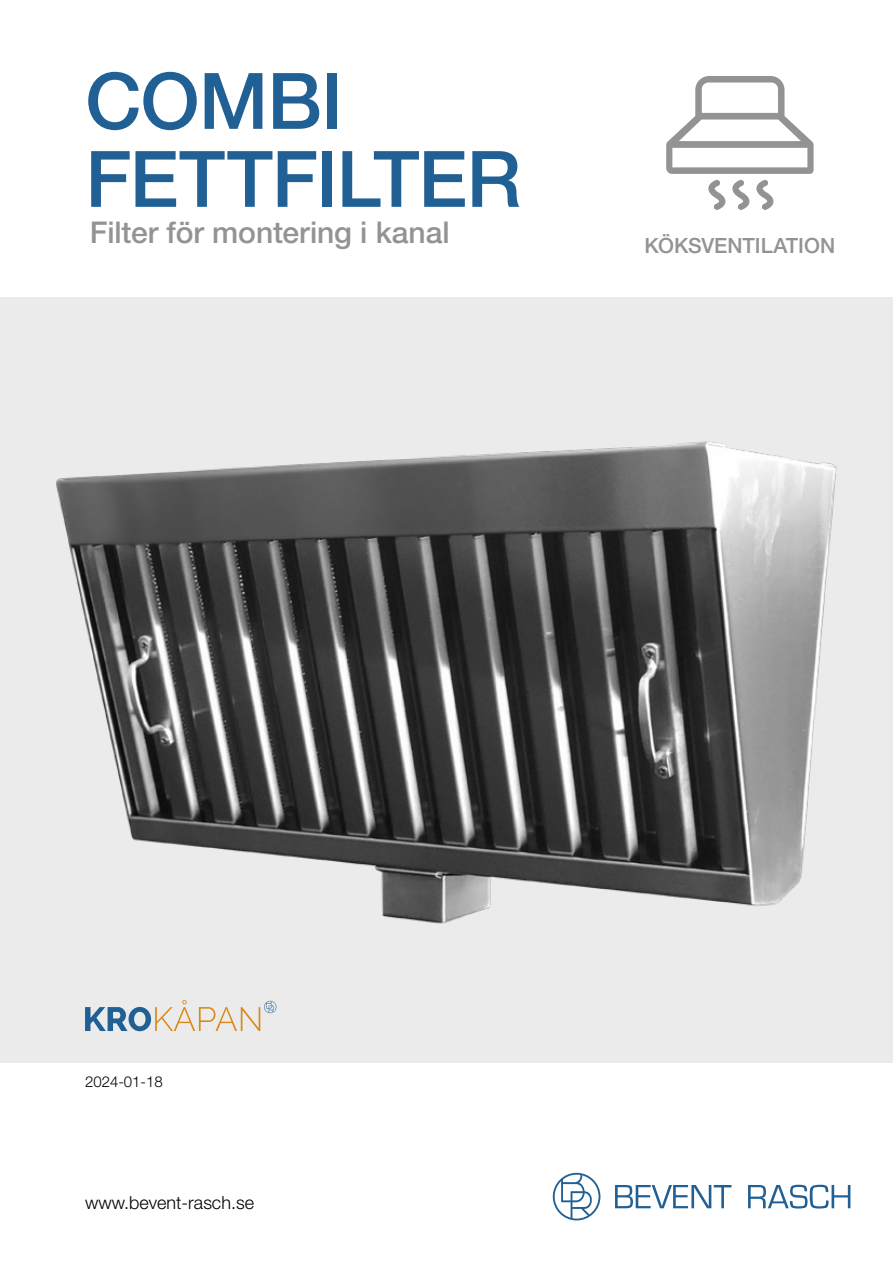
<style>
.page{position:relative;width:893px;height:1263px;background:#fff}
.page>*{position:absolute;margin:0;border:0;box-sizing:border-box;transform-origin:0 0}
.t1{font:500 78px/78px "Helvetica Neue LT Std";letter-spacing:-.015em;color:#216095}
.t2{font:500 30px "Helvetica Neue LT Std";letter-spacing:-.005em;color:#939393}
.t3{font:500 21px "Helvetica Neue LT Std";letter-spacing:-.005em;color:#939393}
.t4{font:300 18px "Helvetica Neue LT Std";color:#000}
.t5{font:300 15px "Helvetica Neue LT Std";color:#000}
</style>
<div class="page">
<svg style="left:615px;top:1185px;width:116px;height:23px"></svg>
<svg style="left:748px;top:1185px;width:102px;height:23px"></svg>
<svg style="left:553px;top:1173px;width:47px;height:47px"></svg>
<svg style="left:666px;top:76px;width:148px;height:134px"></svg>
<img style="left:0;top:298px;width:893px;height:765px">
<svg style="left:85px;top:1000px;width:191px;height:31px;background:#c9ccca"></svg>
<h1 class="t1" style="left:85px;top:61px;width:438px">COMBI<br>FETTFILTER</h1>
<p class="t2" style="left:90px;top:214px;width:361px">Filter för montering i kanal</p>
<p class="t3" style="left:645px;top:233px;width:192px">KÖKSVENTILATION</p>
<p class="t5" style="left:85px;top:1072px;width:79px">2024-01-18</p>
<p class="t4" style="left:85px;top:1191px;width:170px">www.bevent-rasch.se</p>
</div>
